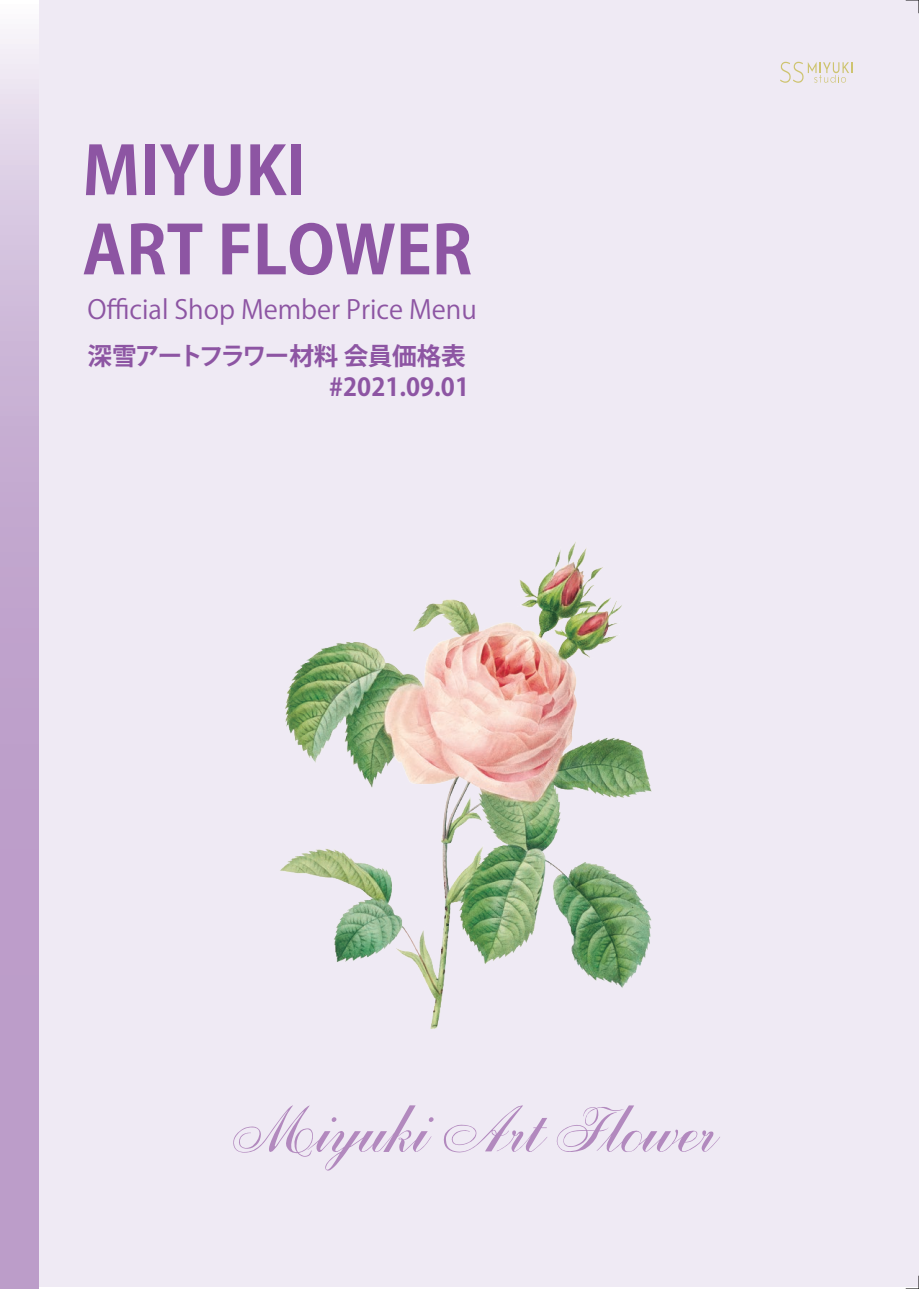
<style>
.page{position:relative;width:919px;height:1289px;background:#fff}
.page>*{position:absolute;margin:0;border:0;box-sizing:border-box;transform-origin:0 0}
.t1{font:700 66px/79.2px "Koz Go Pr 6 N";color:#8d55a3}
.t2{font:25.95px "Koz Go Pr 6 N";color:#8d55a3}
.t3{font:700 24.6px/31.2px "Koz Go Pr 6 N";letter-spacing:-.01em;color:#8d55a3;text-align:right}
</style>
<div class="page">
<div style="left:0;top:0;width:918px;height:1286px;background:#efeaf4"></div>
<img style="left:280px;top:542px;width:371px;height:486px">
<svg style="left:905px;top:0;width:14px;height:13px"></svg>
<svg style="left:905px;top:1275px;width:14px;height:14px"></svg>
<svg style="left:233px;top:1105px;width:487px;height:65px"></svg>
<svg style="left:780px;top:62px;width:72px;height:21px"></svg>
<svg style="left:0;top:0;width:38px;height:1288px;background:#c8afd3"></svg>
<h1 class="t1" style="left:82px;top:133px;width:391px">MIYUKI<br>ART FLOWER</h1>
<p class="t2" style="left:88px;top:294px;width:390px">Official Shop Member Price Menu</p>
<p class="t3" style="left:88px;top:340px;width:383px">深雪アートフラワー材料 会員価格表#2021.09.01</p>
</div>
